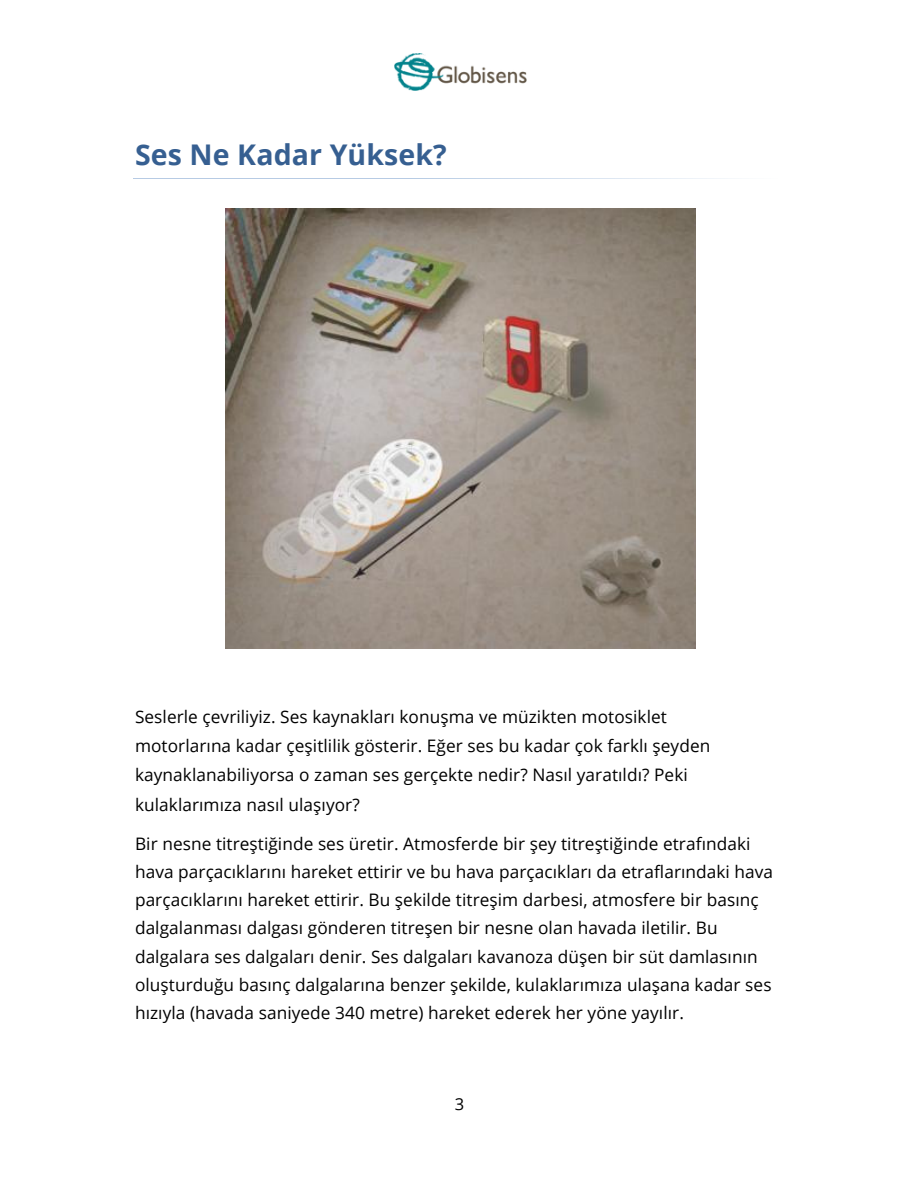
<style>
.page{position:relative;width:918px;height:1188px;background:#fff}
.page>*{position:absolute;margin:0;border:0;box-sizing:border-box;transform-origin:0 0}
.t1{font:700 28.5px "Open Sans";letter-spacing:.005em;color:#365f91}
.t2{font:17.25px/28.2px "Open Sans";letter-spacing:.005em;color:#000}
.t3{font:16.5px "Open Sans";color:#000}
</style>
<div class="page">
<img style="left:395px;top:53px;width:131px;height:37px">
<img style="left:225px;top:208px;width:470px;height:440px">
<p class="t1" style="left:135px;top:135px;width:313px">Ses Ne Kadar Yüksek?</p>
<p class="t2" style="left:135px;top:702px;width:577px;line-height:29.2px">Seslerle çevriliyiz. Ses kaynakları konuşma ve müzikten motosiklet motorlarına kadar çeşitlilik gösterir. Eğer ses bu kadar çok farklı şeyden kaynaklanabiliyorsa o zaman ses gerçekte nedir? Nasıl yaratıldı? Peki kulaklarımıza nasıl ulaşıyor?</p>
<p class="t2" style="left:135px;top:829px;width:640px">Bir nesne titreştiğinde ses üretir. Atmosferde bir şey titreştiğinde etrafındaki hava parçacıklarını hareket ettirir ve bu hava parçacıkları da etraflarındaki hava parçacıklarını hareket ettirir. Bu şekilde titreşim darbesi, atmosfere bir basınç dalgalanması dalgası gönderen titreşen bir nesne olan havada iletilir. Bu dalgalara ses dalgaları denir. Ses dalgaları kavanoza düşen bir süt damlasının oluşturduğu basınç dalgalarına benzer şekilde, kulaklarımıza ulaşana kadar ses hızıyla (havada saniyede 340 metre) hareket ederek her yöne yayılır.</p>
<p class="t3" style="left:455px;top:1093px;width:11px">3</p>
</div>
